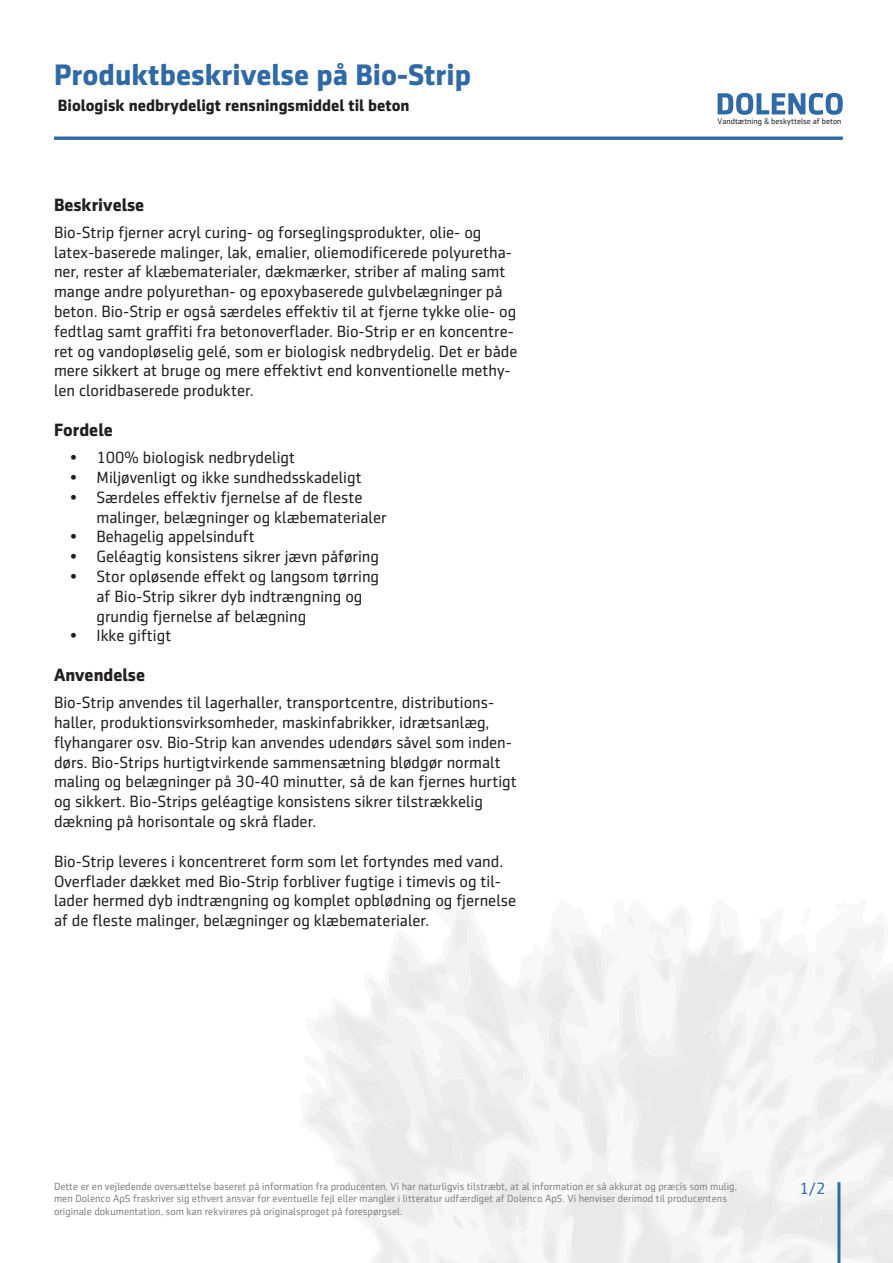
<style>
.page{position:relative;width:893px;height:1263px;background:#fff}
.page>*{position:absolute;margin:0;border:0;box-sizing:border-box;transform-origin:0 0}
.Overskrift{font:700 30px "Sentico Sans DT";color:#2f69a6}
.mellemrubrik{font:700 18px "Sentico Sans DT";color:#231f20}
.brød{font:16.5px/19.8px "Sentico Sans DT";color:#231f20}
.Bullets{font:16.5px/19.8px "Sentico Sans DT";color:#231f20}
.Under_overskrift{font:700 16.5px "Sentico Sans DT";color:#231f20}
.brød-2{font:16.5px "Sentico Sans DT";color:#2f69a6}
.brød-3{font:10.5px/12.6px "Sentico Sans DT";color:#808285}
.t1{font:8.25px "Sentico Sans DT";color:#231f20}
</style>
<div class="page">
<svg style="left:306px;top:907px;width:587px;height:356px"></svg>
<svg style="left:718px;top:93px;width:125px;height:22px"></svg>
<hr style="left:837px;top:1182px;width:3px;height:81px;background:#2f69a6">
<hr style="left:54px;top:137px;width:789px;height:3px;background:#2f69a6">
<p class="Overskrift" style="left:54px;top:57px;width:419px">Produktbeskrivelse på Bio-Strip</p>
<p class="Under_overskrift" style="left:58px;top:96px;width:353px">Biologisk nedbrydeligt rensningsmiddel til beton</p>
<p class="mellemrubrik" style="left:54px;top:194px;width:92px">Beskrivelse</p>
<p class="brød" style="left:54px;top:222px;width:465px">Bio-Strip fjerner acryl curing- og forseglingsprodukter, olie- og latex-baserede malinger, lak, emalier, oliemodificerede polyuretha&shy;ner, rester af klæbematerialer, dækmærker, striber af maling samt mange andre polyurethan- og epoxybaserede gulvbelægninger på beton. Bio-Strip er også særdeles effektiv til at fjerne tykke olie- og fedtlag samt graffiti fra betonoverflader. Bio-Strip er en koncentre&shy;ret og vandopløselig gelé, som er biologisk nedbrydelig. Det er både mere sikkert at bruge og mere effektivt end konventionelle methy&shy;len cloridbaserede produkter.</p>
<p class="mellemrubrik" style="left:54px;top:419px;width:60px">Fordele</p>
<p class="Bullets" style="left:70px;top:448px;width:227px">• 100% biologisk nedbrydeligt</p>
<p class="Bullets" style="left:70px;top:467px;width:294px">• Miljøvenligt og ikke sundhedsskadeligt</p>
<p class="Bullets" style="left:97px;top:487px;width:291px;text-indent:-27px">• Særdeles effektiv fjernelse af de fleste malinger, belægninger og klæbematerialer</p>
<p class="Bullets" style="left:70px;top:527px;width:187px">• Behagelig appelsinduft</p>
<p class="Bullets" style="left:70px;top:547px;width:311px">• Geléagtig konsistens sikrer jævn påføring</p>
<p class="Bullets" style="left:97px;top:566px;width:284px;text-indent:-27px">• Stor opløsende effekt og langsom tørring af Bio-Strip sikrer dyb indtrængning og grundig fjernelse af belægning</p>
<p class="Bullets" style="left:70px;top:626px;width:103px">• Ikke giftigt</p>
<p class="mellemrubrik" style="left:54px;top:664px;width:93px">Anvendelse</p>
<p class="brød" style="left:54px;top:693px;width:464px">Bio-Strip anvendes til lagerhaller, transportcentre, distributions&shy;haller, produktionsvirksomheder, maskinfabrikker, idrætsanlæg, flyhangarer osv. Bio-Strip kan anvendes udendørs såvel som inden&shy;dørs. Bio-Strips hurtigtvirkende sammensætning blødgør normalt maling og belægninger på 30-40 minutter, så de kan fjernes hurtigt og sikkert. Bio-Strips geléagtige konsistens sikrer tilstrækkelig dækning på horisontale og skrå flader.</p>
<p class="brød" style="left:54px;top:851px;width:464px">Bio-Strip leveres i koncentreret form som let fortyndes med vand.<br>Overflader dækket med Bio-Strip forbliver fugtige i timevis og til&shy;lader hermed dyb indtrængning og komplet opblødning og fjernelse af de fleste malinger, belægninger og klæbematerialer.</p>
<p class="t1" style="left:718px;top:117px;width:125px">Vandtætning &amp; beskyttelse af beton</p>
<p class="brød-3" style="left:54px;top:1180px;width:685px">Dette er en vejledende oversættelse baseret på information fra producenten. Vi har naturligvis tilstræbt, at al information er så akkurat og præcis som mulig, men Dolenco ApS fraskriver sig ethvert ansvar for eventuelle fejl eller mangler i litteratur udfærdiget af Dolenco ApS. Vi henviser derimod til producentens originale dokumentation, som kan rekvireres på originalsproget på forespørgsel.</p>
<p class="brød-2" style="left:799px;top:1179px;width:28px">1/2</p>
</div>
